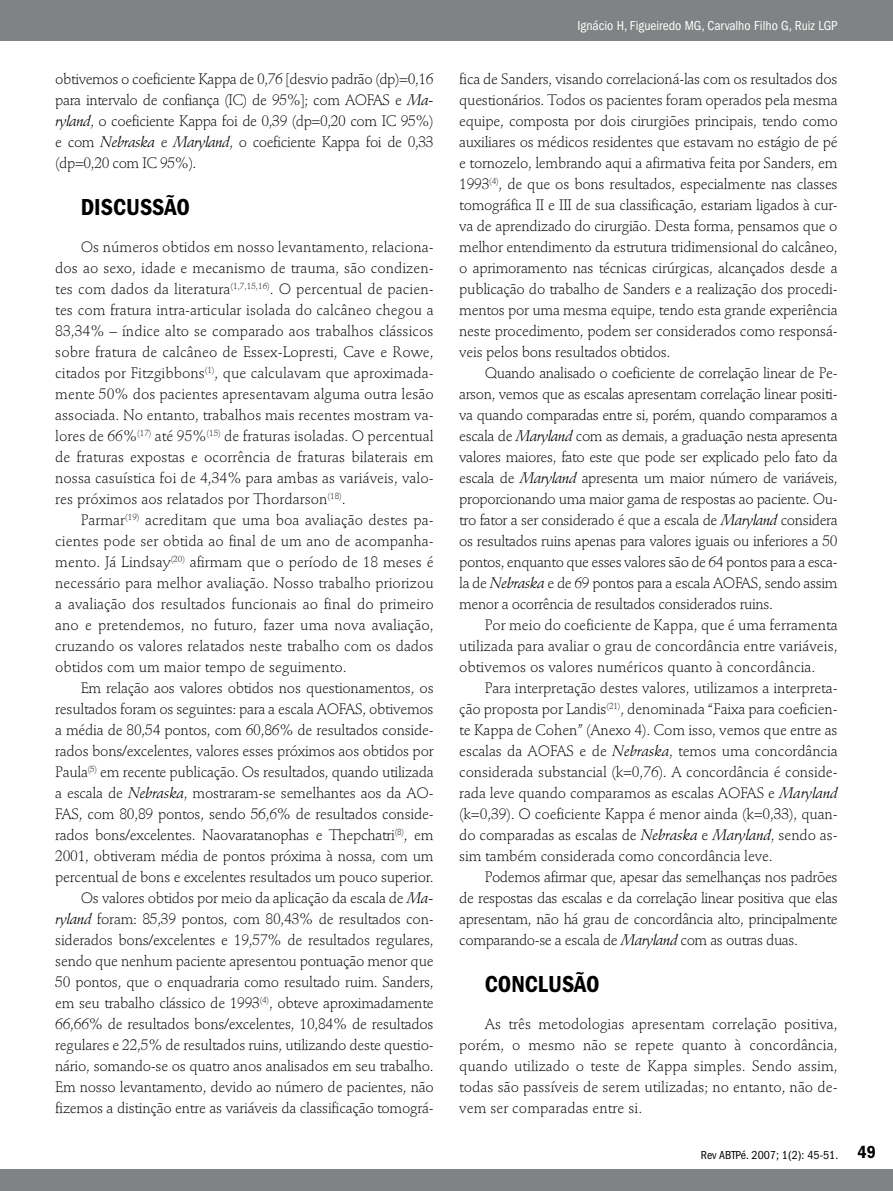
<style>
.page{position:relative;width:893px;height:1191px;background:#fff}
.page>*{position:absolute;margin:0;border:0;box-sizing:border-box;transform-origin:0 0}
.t1{font:24px "ITC Franklin Gothic Std Dm Cd";color:#000}
.t2{font:18px "ITC Franklin Gothic Std Dm Cd";color:#000}
.t3{font:300 15px/21px "Stempel Schneidler Std";letter-spacing:-.02em;color:#000;text-align:justify}
.t4{font:condensed 13.5px "ITC Franklin Gothic Std";color:#fff}
.t5{font:condensed 12px "ITC Franklin Gothic Std";color:#000}
.s1{font-weight:400;font-style:italic}
</style>
<div class="page">
<div style="left:0;top:1169px;width:893px;height:22px;background:#808284"></div>
<div style="left:0;top:0;width:893px;height:40px;background:#808284"></div>
<p class="t3" style="left:55px;top:68px;width:380px">obtivemos o coeficiente Kappa de 0,76 [desvio padrão (dp)=0,16 para intervalo de confiança (IC) de 95%]; com AOFAS e <span class="s1">Ma&shy;ryland</span>, o coeficiente Kappa foi de 0,39 (dp=0,20 com IC 95%) e com <span class="s1">Nebraska</span> e <span class="s1">Maryland</span>, o coeficiente Kappa foi de 0,33 (dp=0,20 com IC 95%).</p>
<h1 class="t1" style="left:81px;top:193px;width:111px">DISCUSSÃO</h1>
<p class="t3" style="left:55px;top:236px;width:380px;text-indent:26px">Os números obtidos em nosso levantamento, relaciona&shy;dos ao sexo, idade e mecanismo de trauma, são condizen&shy;tes com dados da literatura<sup>(1,7,15,16)</sup>. O percentual de pacien&shy;tes com fratura intra-articular isolada do calcâneo chegou a 83,34% – índice alto se comparado aos trabalhos clássicos sobre fratura de calcâneo de Essex-Lopresti, Cave e Rowe, citados por Fitzgibbons<sup>(1)</sup>, que calculavam que aproximada&shy;mente 50% dos pacientes apresentavam alguma outra lesão associada. No entanto, trabalhos mais recentes mostram va&shy;lores de 66%<sup>(17)</sup> até 95%<sup>(15)</sup> de fraturas isoladas. O percentual de fraturas expostas e ocorrência de fraturas bilaterais em nossa casuística foi de 4,34% para ambas as variáveis, valo&shy;res próximos aos relatados por Thordarson<sup>(18)</sup>.</p>
<p class="t3" style="left:55px;top:509px;width:380px;text-indent:26px">Parmar<sup>(19)</sup> acreditam que uma boa avaliação destes pa&shy;cientes pode ser obtida ao final de um ano de acompanha&shy;mento. Já Lindsay<sup>(20)</sup> afirmam que o período de 18 meses é necessário para melhor avaliação. Nosso trabalho priorizou a avaliação dos resultados funcionais ao final do primeiro ano e pretendemos, no futuro, fazer uma nova avaliação, cruzando os valores relatados neste trabalho com os dados obtidos com um maior tempo de seguimento.</p>
<p class="t3" style="left:55px;top:677px;width:380px;text-align:right">Em relação aos valores obtidos nos questionamentos, os resultados foram os seguintes: para a escala AOFAS, obtivemos a média de 80,54 pontos, com 60,86% de resultados conside&shy;rados bons/excelentes, valores esses próximos aos obtidos por Paula<sup>(5)</sup> em recente publicação. Os resultados, quando utilizada a escala de <span class="s1">Nebraska</span>, mostraram-se semelhantes aos da AO-FAS, com 80,89 pontos, sendo 56,6% de resultados conside&shy;rados bons/excelentes. Naovaratanophas e Thepchatri<sup>(8)</sup>, em 2001, obtiveram média de pontos próxima à nossa, com um percentual de bons e excelentes resultados um pouco superior.<br>Os valores obtidos por meio da aplicação da escala de <span class="s1">Ma&shy;ryland</span> foram: 85,39 pontos, com 80,43% de resultados con&shy;siderados bons/excelentes e 19,57% de resultados regulares, sendo que nenhum paciente apresentou pontuação menor que 50 pontos, que o enquadraria como resultado ruim. Sanders, em seu trabalho clássico de 1993<sup>(4)</sup>, obteve aproximadamente 66,66% de resultados bons/excelentes, 10,84% de resultados regulares e 22,5% de resultados ruins, utilizando deste questio&shy;nário, somando-se os quatro anos analisados em seu trabalho.<br>Em nosso levantamento, devido ao número de pacientes, não fizemos a distinção entre as variáveis da classificação tomográ-</p>
<p class="t4" style="left:578px;top:18px;width:262px">Ignácio H, Figueiredo MG, Carvalho Filho G, Ruiz LGP</p>
<p class="t3" style="left:459px;top:68px;width:380px">fica de Sanders, visando correlacioná-las com os resultados dos questionários. Todos os pacientes foram operados pela mesma equipe, composta por dois cirurgiões principais, tendo como auxiliares os médicos residentes que estavam no estágio de pé e tornozelo, lembrando aqui a afirmativa feita por Sanders, em 1993<sup>(4)</sup>, de que os bons resultados, especialmente nas classes tomográfica II e III de sua classificação, estariam ligados à cur&shy;va de aprendizado do cirurgião. Desta forma, pensamos que o melhor entendimento da estrutura tridimensional do calcâneo, o aprimoramento nas técnicas cirúrgicas, alcançados desde a publicação do trabalho de Sanders e a realização dos procedi&shy;mentos por uma mesma equipe, tendo esta grande experiência neste procedimento, podem ser considerados como responsá&shy;veis pelos bons resultados obtidos.</p>
<p class="t3" style="left:459px;top:362px;width:380px;text-indent:26px">Quando analisado o coeficiente de correlação linear de Pe&shy;arson, vemos que as escalas apresentam correlação linear positi&shy;va quando comparadas entre si, porém, quando comparamos a escala de <span class="s1">Maryland</span> com as demais, a graduação nesta apresenta valores maiores, fato este que pode ser explicado pelo fato da escala de <span class="s1">Maryland</span> apresenta um maior número de variáveis, proporcionando uma maior gama de respostas ao paciente. Ou&shy;tro fator a ser considerado é que a escala de <span class="s1">Maryland</span> considera os resultados ruins apenas para valores iguais ou inferiores a 50 pontos, enquanto que esses valores são de 64 pontos para a esca&shy;la de <span class="s1">Nebraska</span> e de 69 pontos para a escala AOFAS, sendo assim menor a ocorrência de resultados considerados ruins.</p>
<p class="t3" style="left:459px;top:614px;width:380px;text-indent:26px">Por meio do coeficiente de Kappa, que é uma ferramenta utilizada para avaliar o grau de concordância entre variáveis, obtivemos os valores numéricos quanto à concordância.</p>
<p class="t3" style="left:459px;top:677px;width:380px;text-indent:26px">Para interpretação destes valores, utilizamos a interpreta&shy;ção proposta por Landis<sup>(21)</sup>, denominada “Faixa para coeficien&shy;te Kappa de Cohen” (Anexo 4). Com isso, vemos que entre as escalas da AOFAS e de <span class="s1">Nebraska</span>, temos uma concordância considerada substancial (k=0,76). A concordância é conside&shy;rada leve quando comparamos as escalas AOFAS e <span class="s1">Maryland </span>(k=0,39). O coeficiente Kappa é menor ainda (k=0,33), quan&shy;do comparadas as escalas de <span class="s1">Nebraska</span> e <span class="s1">Maryland</span>, sendo as&shy;sim também considerada como concordância leve.</p>
<p class="t3" style="left:459px;top:866px;width:380px;text-indent:26px">Podemos afirmar que, apesar das semelhanças nos padrões de respostas das escalas e da correlação linear positiva que elas apresentam, não há grau de concordância alto, principalmente comparando-se a escala de <span class="s1">Maryland</span> com as outras duas.</p>
<h1 class="t1" style="left:485px;top:970px;width:116px">CONCLUSÃO</h1>
<p class="t3" style="left:459px;top:1013px;width:380px;text-indent:26px">As três metodologias apresentam correlação positiva, porém, o mesmo não se repete quanto à concordância, quando utilizado o teste de Kappa simples. Sendo assim, todas são passíveis de serem utilizadas; no entanto, não de&shy;vem ser comparadas entre si.</p>
<p class="t5" style="left:701px;top:1148px;width:139px">Rev ABTPé. 2007; 1(2): 45-51.</p>
<p class="t2" style="left:857px;top:1142px;width:20px">49</p>
</div>
